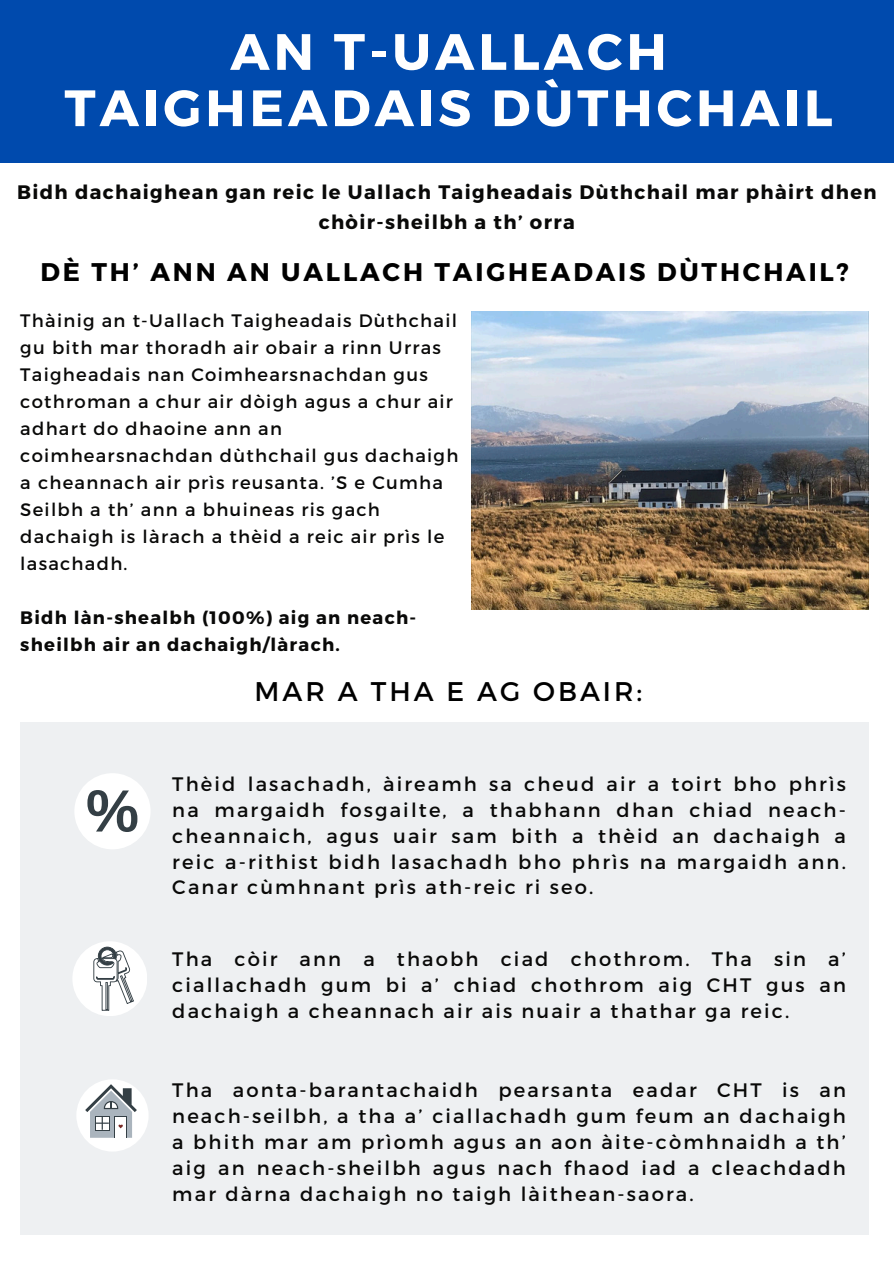
<style>
.page{position:relative;width:894px;height:1264px;background:#fff}
.page>*{position:absolute;margin:0;border:0;box-sizing:border-box;transform-origin:0 0}
.t1{font:700 59.55px "Arimo";color:#343f45}
.t2{font:700 51px/56.2px "Montserrat";letter-spacing:.08em;color:#fff;text-align:center}
.t3{font:27px "Montserrat";letter-spacing:.11em;color:#000}
.t4{font:700 25.5px "Montserrat";letter-spacing:.11em;color:#000}
.t5{font:19.5px/25.8px "Montserrat";letter-spacing:.11em;color:#090908;text-align:justify}
.t6{font:700 19.5px/29.2px "Montserrat";letter-spacing:.07em;color:#090908;text-align:center}
.t7{font:18px/27px "Montserrat";letter-spacing:.07em;color:#090908}
.t8{font:700 18px/27px "Montserrat";letter-spacing:.07em;color:#090908}
</style>
<div class="page">
<div style="left:0;top:0;width:893px;height:162px;background:#004aad"></div>
<div style="left:20px;top:722px;width:849px;height:512px;background:#eef0f2"></div>
<div style="left:76px;top:1079px;width:72px;height:72px;background:#fff;border-radius:50%"></div>
<svg style="left:85px;top:1084px;width:52px;height:53px"></svg>
<div style="left:72px;top:941px;width:75px;height:75px;background:#fff;border-radius:50%"></div>
<svg style="left:93px;top:946px;width:41px;height:64px"></svg>
<div style="left:74px;top:773px;width:76px;height:76px;background:#fff;border-radius:50%"></div>
<img style="left:471px;top:311px;width:397px;height:298px">
<h2 class="t2" style="left:64px;top:21px;width:769px">AN T-UALLACH<br>TAIGHEADAIS DÙTHCHAIL</h2>
<p class="t6" style="left:17px;top:177px;width:860px">Bidh dachaighean gan reic le Uallach Taigheadais Dùthchail mar phàirt dhen chòir-sheilbh a th’ orra</p>
<p class="t4" style="left:40px;top:255px;width:809px">DÈ TH’ ANN AN UALLACH TAIGHEADAIS DÙTHCHAIL?</p>
<p class="t7" style="left:20px;top:306px;width:439px">Thàinig an t-Uallach Taigheadais Dùthchail gu bith mar thoradh air obair a rinn Urras Taigheadais nan Coimhearsnachdan gus cothroman a chur air dòigh agus a chur air adhart do dhaoine ann an coimhearsnachdan dùthchail gus dachaigh a cheannach air prìs reusanta. ’S e Cumha Seilbh a th’ ann a bhuineas ris gach dachaigh is làrach a thèid a reic air prìs le lasachadh.</p>
<h4 class="t8" style="left:20px;top:603px;width:397px">Bidh làn-shealbh (100%) aig an neach&shy;sheilbh air an dachaigh/làrach.</h4>
<h1 class="t1" style="left:86px;top:777px;width:55px">%</h1>
<h3 class="t3" style="left:254px;top:673px;width:389px">MAR A THA E AG OBAIR:</h3>
<p class="t5" style="left:172px;top:770px;width:675px">Thèid lasachadh, àireamh sa cheud air a toirt bho phrìs na margaidh fosgailte, a thabhann dhan chiad neach&shy;cheannaich, agus uair sam bith a thèid an dachaigh a reic a-rithist bidh lasachadh bho phrìs na margaidh ann.<br>Canar cùmhnant prìs ath-reic ri seo.</p>
<p class="t5" style="left:172px;top:945px;width:675px">Tha còir ann a thaobh ciad chothrom. Tha sin a’ ciallachadh gum bi a’ chiad chothrom aig CHT gus an dachaigh a cheannach air ais nuair a thathar ga reic.</p>
<p class="t5" style="left:172px;top:1076px;width:675px">Tha aonta-barantachaidh pearsanta eadar CHT is an neach-seilbh, a tha a’ ciallachadh gum feum an dachaigh a bhith mar am prìomh agus an aon àite-còmhnaidh a th’ aig an neach-sheilbh agus nach fhaod iad a cleachdadh mar dàrna dachaigh no taigh làithean-saora.</p>
</div>
